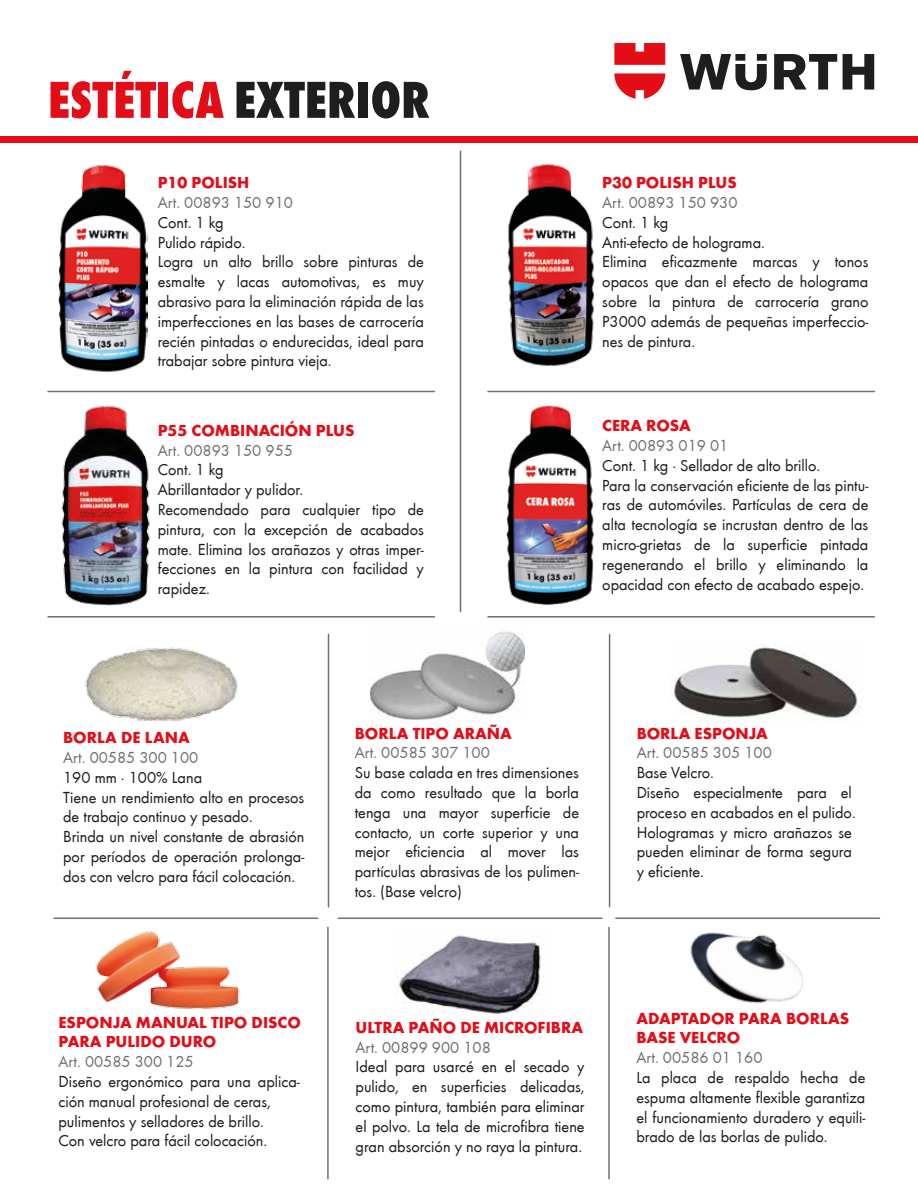
<style>
.page{position:relative;width:918px;height:1188px;background:#fff}
.page>*{position:absolute;margin:0;border:0;box-sizing:border-box;transform-origin:0 0}
.t1{font:800 condensed 54px "Wuerth";color:#e30d18}
.t2{font:16.5px/19.8px "Wuerth";color:#1d1d1b}
.t3{font:700 16.5px/19.8px "Wuerth";color:#e30d18}
.t4{font:16.5px "Wuerth";color:#706f6f}
.s1{color:#1e1e1c}
</style>
<div class="page">
<img style="left:370px;top:631px;width:155px;height:89px">
<svg style="left:680px;top:54px;width:194px;height:36px"></svg>
<svg style="left:614px;top:43px;width:51px;height:56px"></svg>
<img style="left:59px;top:165px;width:88px;height:207px">
<img style="left:507px;top:164px;width:88px;height:202px">
<img style="left:61px;top:406px;width:89px;height:200px">
<img style="left:506px;top:405px;width:88px;height:200px">
<img style="left:85px;top:647px;width:153px;height:74px">
<img style="left:681px;top:917px;width:134px;height:87px">
<img style="left:671px;top:644px;width:189px;height:74px">
<img style="left:96px;top:931px;width:144px;height:78px">
<img style="left:394px;top:935px;width:147px;height:79px">
<div style="left:0;top:137px;width:918px;height:6px;background:#e30d18"></div>
<hr style="left:48px;top:616px;width:387px;height:2px;background:#706f6f">
<hr style="left:54px;top:918px;width:264px;height:1px;background:#706f6f">
<hr style="left:338px;top:918px;width:264px;height:1px;background:#706f6f">
<hr style="left:616px;top:918px;width:264px;height:1px;background:#706f6f">
<hr style="left:328px;top:634px;width:1px;height:273px;background:#706f6f">
<hr style="left:609px;top:634px;width:1px;height:273px;background:#706f6f">
<hr style="left:327px;top:927px;width:2px;height:252px;background:#706f6f">
<hr style="left:608px;top:927px;width:2px;height:252px;background:#706f6f">
<hr style="left:460px;top:151px;width:1px;height:460px;background:#706f6f">
<hr style="left:48px;top:391px;width:387px;height:1px;background:#706f6f">
<hr style="left:488px;top:391px;width:386px;height:1px;background:#706f6f">
<hr style="left:488px;top:616px;width:386px;height:2px;background:#706f6f">
<h1 class="t1" style="left:48px;top:62px;width:384px">ESTÉTICA <span class="s1">EXTERIOR</span></h1>
<p class="t3" style="left:158px;top:172px;width:93px">P10 POLISH</p>
<p class="t4" style="left:158px;top:191px;width:137px">Art. 00893 150 910</p>
<p class="t2" style="left:158px;top:212px;width:268px">Cont. 1 kg<br>Pulido rápido.<br>Logra un alto brillo sobre pinturas de esmalte y lacas automotivas, es muy abrasivo para la eliminación rápida de las imperfecciones en las bases de carrocería recién pintadas o endurecidas, ideal para trabajar sobre pintura vieja.</p>
<p class="t3" style="left:158px;top:419px;width:198px">P55 COMBINACIÓN PLUS</p>
<p class="t4" style="left:158px;top:439px;width:137px">Art. 00893 150 955</p>
<p class="t2" style="left:158px;top:459px;width:268px">Cont. 1 kg<br>Abrillantador y pulidor.<br>Recomendado para cualquier tipo de pintura, con la excepción de acabados mate. Elimina los arañazos y otras imper&shy;fecciones en la pintura con facilidad y rapidez.</p>
<p class="t3" style="left:602px;top:172px;width:136px">P30 POLISH PLUS</p>
<p class="t4" style="left:602px;top:191px;width:137px">Art. 00893 150 930</p>
<p class="t2" style="left:602px;top:212px;width:268px">Cont. 1 kg<br>Anti-efecto de holograma.<br>Elimina eficazmente marcas y tonos opacos que dan el efecto de holograma sobre la pintura de carrocería grano<br>P3000 además de pequeñas imperfeccio&shy;nes de pintura.</p>
<p class="t3" style="left:602px;top:415px;width:90px">CERA ROSA</p>
<p class="t4" style="left:602px;top:434px;width:128px">Art. 00893 019 01</p>
<p class="t2" style="left:602px;top:455px;width:268px">Cont. 1 kg · Sellador de alto brillo.<br>Para la conservación eficiente de las pintu&shy;ras de automóviles. Partículas de cera de alta tecnología se incrustan dentro de las micro-grietas de la superficie pintada regenerando el brillo y eliminando la opacidad con efecto de acabado espejo.</p>
<p class="t3" style="left:63px;top:727px;width:128px">BORLA DE LANA</p>
<p class="t4" style="left:63px;top:746px;width:137px">Art. 00585 300 100</p>
<p class="t2" style="left:63px;top:767px;width:243px">190 mm · 100% Lana<br>Tiene un rendimiento alto en procesos de trabajo continuo y pesado.<br>Brinda un nivel constante de abrasión por períodos de operación prolonga&shy;dos con velcro para fácil colocación.</p>
<p class="t3" style="left:59px;top:1011px;width:244px">ESPONJA MANUAL TIPO DISCO<br>PARA PULIDO DURO</p>
<p class="t4" style="left:59px;top:1051px;width:137px">Art. 00585 300 125</p>
<p class="t2" style="left:59px;top:1071px;width:243px">Diseño ergonómico para una aplica&shy;ción manual profesional de ceras, pulimentos y selladores de brillo.<br>Con velcro para fácil colocación.</p>
<p class="t3" style="left:355px;top:722px;width:159px">BORLA TIPO ARAÑA</p>
<p class="t4" style="left:355px;top:742px;width:137px">Art. 00585 307 100</p>
<p class="t2" style="left:355px;top:762px;width:226px;text-align:justify">Su base calada en tres dimensiones da como resultado que la borla tenga una mayor superficie de contacto, un corte superior y una mejor eficiencia al mover las partículas abrasivas de los pulimen&shy;tos. (Base velcro)</p>
<p class="t3" style="left:356px;top:1016px;width:229px">ULTRA PAÑO DE MICROFIBRA</p>
<p class="t4" style="left:356px;top:1036px;width:137px">Art. 00899 900 108</p>
<p class="t2" style="left:356px;top:1056px;width:231px;text-align:justify">Ideal para usarcé en el secado y pulido, en superficies delicadas, como pintura, también para eliminar el polvo. La tela de microfibra tiene gran absorción y no raya la pintura.</p>
<p class="t3" style="left:637px;top:722px;width:133px">BORLA ESPONJA</p>
<p class="t4" style="left:637px;top:742px;width:137px">Art. 00585 305 100</p>
<p class="t2" style="left:637px;top:762px;width:221px">Base Velcro.<br>Diseño especialmente para el proceso en acabados en el pulido.<br>Hologramas y micro arañazos se pueden eliminar de forma segura y eficiente.</p>
<p class="t3" style="left:636px;top:1007px;width:215px">ADAPTADOR PARA BORLAS<br>BASE VELCRO</p>
<p class="t4" style="left:636px;top:1046px;width:128px">Art. 00586 01 160</p>
<p class="t2" style="left:636px;top:1067px;width:231px;text-align:justify">La placa de respaldo hecha de espuma altamente flexible garantiza el funcionamiento duradero y equili&shy;brado de las borlas de pulido.</p>
</div>
